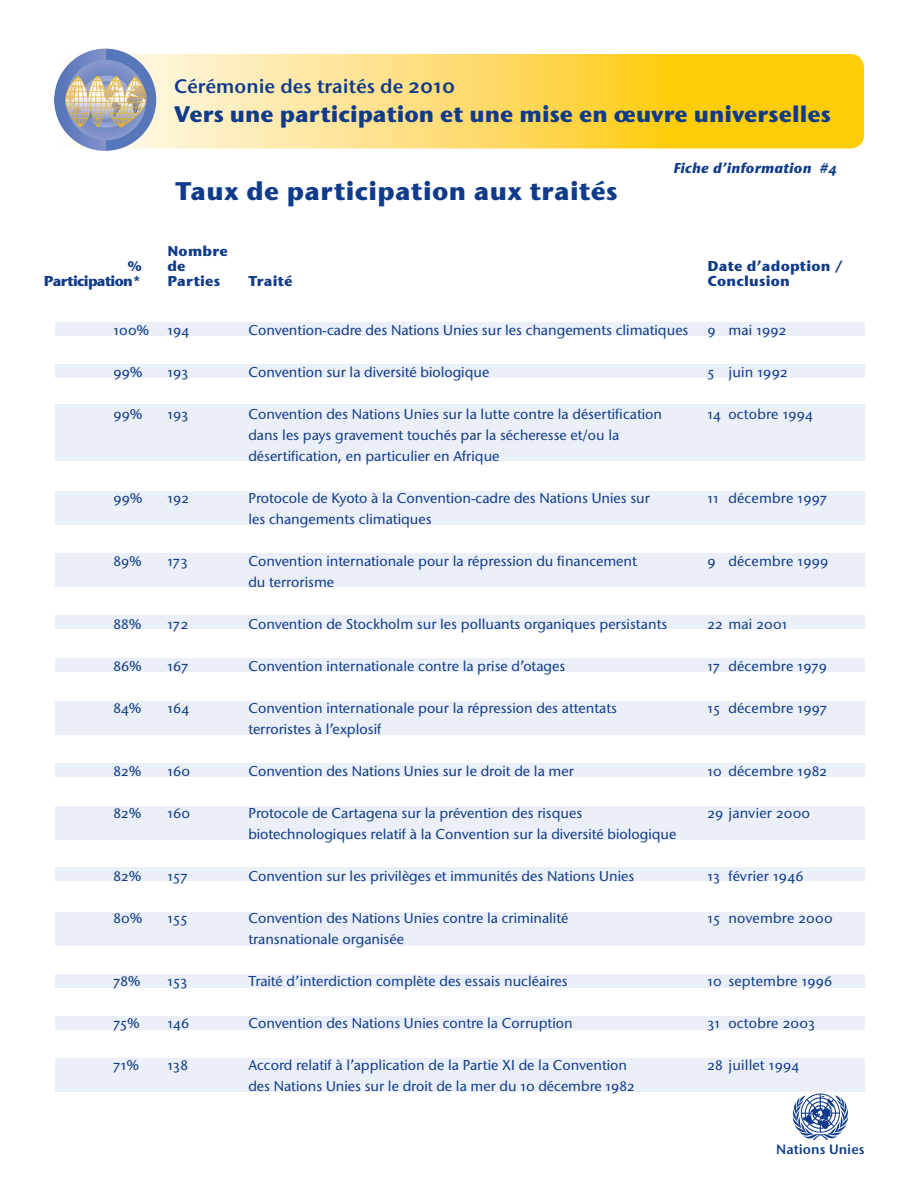
<style>
.page{position:relative;width:918px;height:1188px;background:#fff}
.page>*{position:absolute;margin:0;border:0;box-sizing:border-box;transform-origin:0 0}
.t1{font:700 25.5px "Stone Sans OSITC";letter-spacing:.015em;color:#103b8a}
.t2{font:700 22.5px "Stone Sans OSITC";color:#103b8a}
.t3{font:19.5px "Stone Sans OSITC Semi";color:#103b8a}
.t4{font:500 14.25px/21px "Stone Sans OSITC";color:#103b8a}
.t5{font:700 14.25px/15px "Stone Sans OSITC";letter-spacing:.015em;color:#103b8a}
.t6{font:italic 700 14.25px "Stone Sans OSITC";letter-spacing:.015em;color:#103b8a}
.t7{font:700 14.25px/15px "Stone Sans OSITC";letter-spacing:-.05em;color:#103b8a;text-align:right}
.t8{font:13.5px "Stone Sans OSITC Semi";color:#103b8a}
.s1{font-size:21px}
</style>
<div class="page">
<div style="left:55px;top:405px;width:810px;height:56px;background:#ebf0f8"></div>
<div style="left:55px;top:702px;width:810px;height:33px;background:#ebf0f8"></div>
<div style="left:55px;top:912px;width:810px;height:33px;background:#ebf0f8"></div>
<div style="left:55px;top:806px;width:810px;height:33px;background:#ebf0f8"></div>
<div style="left:55px;top:1058px;width:810px;height:34px;background:#ebf0f8"></div>
<div style="left:55px;top:553px;width:810px;height:34px;background:#ebf0f8"></div>
<div style="left:55px;top:615px;width:810px;height:14px;background:#ebf0f8"></div>
<div style="left:55px;top:659px;width:810px;height:13px;background:#ebf0f8"></div>
<div style="left:55px;top:763px;width:810px;height:14px;background:#ebf0f8"></div>
<div style="left:55px;top:364px;width:810px;height:14px;background:#ebf0f8"></div>
<div style="left:55px;top:322px;width:810px;height:14px;background:#ebf0f8"></div>
<div style="left:55px;top:974px;width:810px;height:14px;background:#ebf0f8"></div>
<div style="left:55px;top:491px;width:810px;height:33px;background:#ebf0f8"></div>
<div style="left:55px;top:868px;width:810px;height:13px;background:#ebf0f8"></div>
<div style="left:55px;top:1016px;width:810px;height:13px;background:#ebf0f8"></div>
<svg style="left:54px;top:54px;width:810px;height:94px;background:#fedb61"></svg>
<img style="left:54px;top:49px;width:102px;height:102px;border-radius:51px">
<svg style="left:793px;top:1094px;width:55px;height:46px"></svg>
<p class="t7" style="left:44px;top:258px;width:99px">%<br>Participation*</p>
<p class="t4" style="left:113px;top:320px;width:37px">100%</p>
<p class="t4" style="left:113px;top:362px;width:30px">99%</p>
<p class="t4" style="left:113px;top:404px;width:30px">99%</p>
<p class="t4" style="left:113px;top:488px;width:30px">99%</p>
<p class="t4" style="left:113px;top:551px;width:30px">89%</p>
<p class="t4" style="left:113px;top:614px;width:29px">88%</p>
<p class="t4" style="left:113px;top:656px;width:30px">86%</p>
<p class="t4" style="left:113px;top:698px;width:29px">84%</p>
<p class="t4" style="left:113px;top:761px;width:29px">82%</p>
<p class="t4" style="left:113px;top:803px;width:29px">82%</p>
<p class="t4" style="left:113px;top:866px;width:29px">82%</p>
<p class="t4" style="left:113px;top:908px;width:30px">80%</p>
<p class="t4" style="left:113px;top:971px;width:28px">78%</p>
<p class="t4" style="left:113px;top:1013px;width:28px">75%</p>
<p class="t4" style="left:113px;top:1055px;width:27px">71%</p>
<h3 class="t3" style="left:174px;top:74px;width:283px">Cérémonie des traités de <span class="s1">2010</span></h3>
<h2 class="t2" style="left:174px;top:99px;width:658px">Vers une participation et une mise en œuvre universelles</h2>
<p class="t6" style="left:673px;top:160px;width:165px">Fiche d’information #4</p>
<h1 class="t1" style="left:176px;top:174px;width:444px">Taux de participation aux traités</h1>
<p class="t5" style="left:167px;top:243px;width:62px">Nombre de<br>Parties</p>
<p class="t4" style="left:167px;top:320px;width:23px">194</p>
<p class="t4" style="left:167px;top:362px;width:23px">193</p>
<p class="t4" style="left:167px;top:404px;width:23px">193</p>
<p class="t4" style="left:167px;top:488px;width:23px">192</p>
<p class="t4" style="left:167px;top:551px;width:22px">173</p>
<p class="t4" style="left:167px;top:614px;width:22px">172</p>
<p class="t4" style="left:167px;top:656px;width:22px">167</p>
<p class="t4" style="left:167px;top:698px;width:23px">164</p>
<p class="t4" style="left:167px;top:761px;width:24px">160</p>
<p class="t4" style="left:167px;top:803px;width:24px">160</p>
<p class="t4" style="left:167px;top:866px;width:22px">157</p>
<p class="t4" style="left:167px;top:908px;width:22px">155</p>
<p class="t4" style="left:167px;top:971px;width:22px">153</p>
<p class="t4" style="left:167px;top:1013px;width:23px">146</p>
<p class="t4" style="left:167px;top:1055px;width:22px">138</p>
<p class="t5" style="left:248px;top:273px;width:46px">Traité</p>
<p class="t4" style="left:248px;top:320px;width:442px">Convention-cadre des Nations Unies sur les changements climatiques</p>
<p class="t4" style="left:248px;top:362px;width:242px">Convention sur la diversité biologique</p>
<p class="t4" style="left:248px;top:404px;width:415px">Convention des Nations Unies sur la lutte contre la désertification dans les pays gravement touchés par la sécheresse et/ou la désertification, en particulier en Afrique</p>
<p class="t4" style="left:248px;top:488px;width:403px">Protocole de Kyoto à la Convention-cadre des Nations Unies sur les changements climatiques</p>
<p class="t4" style="left:248px;top:551px;width:390px">Convention internationale pour la répression du financement du terrorisme</p>
<p class="t4" style="left:248px;top:614px;width:420px">Convention de Stockholm sur les polluants organiques persistants</p>
<p class="t4" style="left:248px;top:656px;width:319px">Convention internationale contre la prise d’otages</p>
<p class="t4" style="left:248px;top:698px;width:370px">Convention internationale pour la répression des attentats terroristes à l’explosif</p>
<p class="t4" style="left:248px;top:761px;width:327px">Convention des Nations Unies sur le droit de la mer</p>
<p class="t4" style="left:248px;top:803px;width:430px">Protocole de Cartagena sur la prévention des risques biotechnologiques relatif à la Convention sur la diversité biologique</p>
<p class="t4" style="left:248px;top:866px;width:387px">Convention sur les privilèges et immunités des Nations Unies</p>
<p class="t4" style="left:248px;top:908px;width:321px">Convention des Nations Unies contre la criminalité transnationale organisée</p>
<p class="t4" style="left:248px;top:971px;width:321px">Traité d’interdiction complète des essais nucléaires</p>
<p class="t4" style="left:248px;top:1013px;width:326px">Convention des Nations Unies contre la Corruption</p>
<p class="t4" style="left:248px;top:1055px;width:388px">Accord relatif à l’application de la Partie XI de la Convention des Nations Unies sur le droit de la mer du 10 décembre 1982</p>
<p class="t5" style="left:707px;top:258px;width:137px">Date d’adoption /<br>Conclusion</p>
<p class="t4" style="left:707px;top:320px;width:81px">9 mai 1992</p>
<p class="t4" style="left:707px;top:362px;width:82px">5 juin 1992</p>
<p class="t4" style="left:707px;top:404px;width:107px">14 octobre 1994</p>
<p class="t4" style="left:707px;top:488px;width:121px">11 décembre 1997</p>
<p class="t4" style="left:707px;top:551px;width:122px">9 décembre 1999</p>
<p class="t4" style="left:707px;top:614px;width:82px">22 mai 2001</p>
<p class="t4" style="left:707px;top:656px;width:121px">17 décembre 1979</p>
<p class="t4" style="left:707px;top:698px;width:121px">15 décembre 1997</p>
<p class="t4" style="left:707px;top:761px;width:121px">10 décembre 1982</p>
<p class="t4" style="left:707px;top:803px;width:104px">29 janvier 2000</p>
<p class="t4" style="left:707px;top:866px;width:98px">13 février 1946</p>
<p class="t4" style="left:707px;top:908px;width:127px">15 novembre 2000</p>
<p class="t4" style="left:707px;top:971px;width:127px">10 septembre 1996</p>
<p class="t4" style="left:707px;top:1013px;width:109px">31 octobre 2003</p>
<p class="t4" style="left:707px;top:1055px;width:93px">28 juillet 1994</p>
<p class="t8" style="left:776px;top:1141px;width:90px">Nations Unies</p>
</div>
